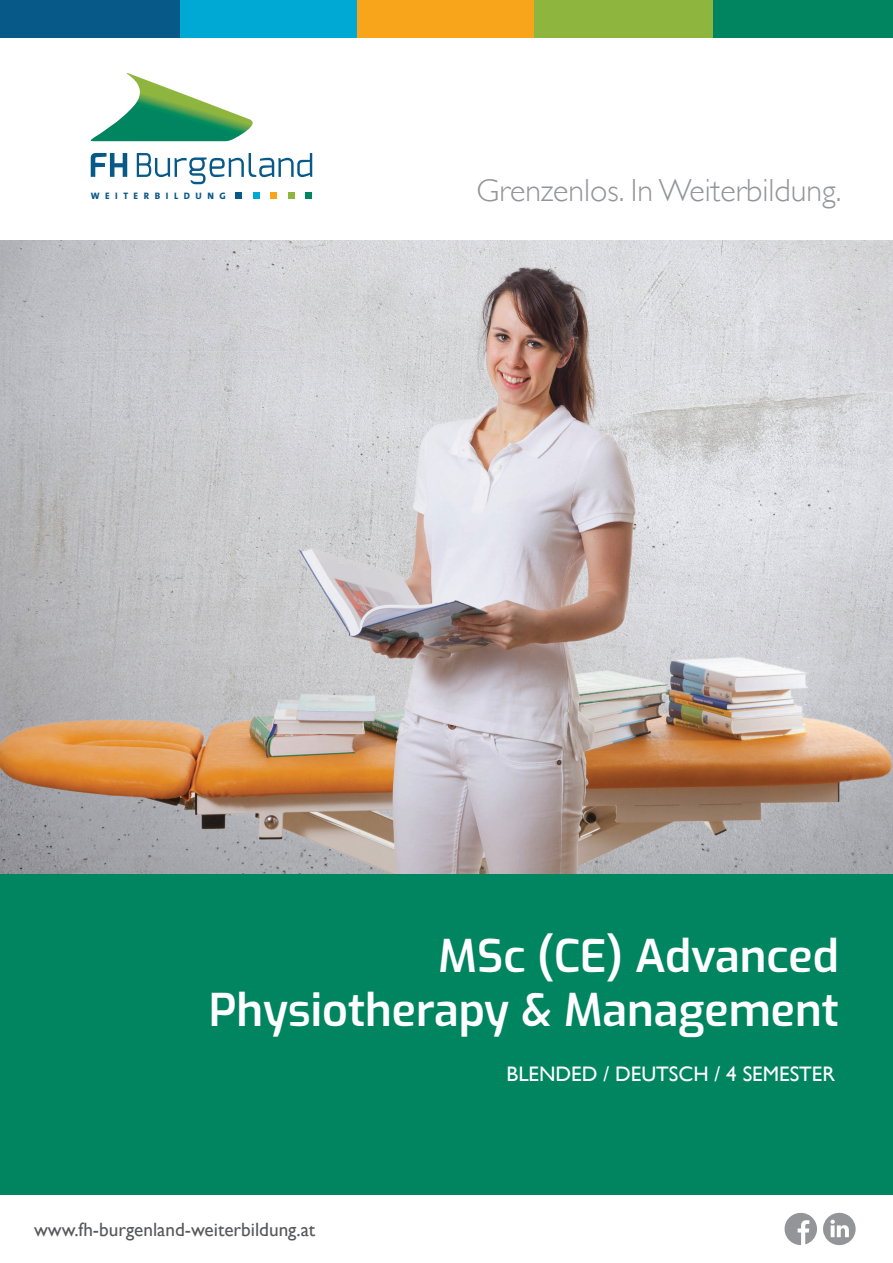
<style>
.page{position:relative;width:893px;height:1263px;background:#fff}
.page>*{position:absolute;margin:0;border:0;box-sizing:border-box;transform-origin:0 0}
.Lehrgangstitel{font:100 45px/54px "Exo";color:#fff;text-align:right}
.Grenzenlos__In_Weite{font:300 31.95px "Gill Sans";color:#939598}
.Organisationsform{font:21px "Gill Sans";color:#fff}
.URL{font:19.2px "Gill Sans";color:#57585a}
.t1{font:800 9.45px "The Sans B8";letter-spacing:.59em;color:#075a88}
</style>
<div class="page">
<div style="left:713px;top:0;width:180px;height:37px;background:#008561"></div>
<div style="left:357px;top:0;width:178px;height:37px;background:#f9a51b"></div>
<div style="left:535px;top:0;width:178px;height:37px;background:#8eb63e"></div>
<div style="left:179px;top:0;width:178px;height:37px;background:#00a9d4"></div>
<div style="left:0;top:0;width:179px;height:37px;background:#075a88"></div>
<div style="left:0;top:874px;width:893px;height:321px;background:#008561"></div>
<svg style="left:91px;top:153px;width:36px;height:24px"></svg>
<svg style="left:137px;top:153px;width:175px;height:31px"></svg>
<svg style="left:91px;top:73px;width:162px;height:69px"></svg>
<svg style="left:271px;top:192px;width:6px;height:6px"></svg>
<div style="left:288px;top:192px;width:7px;height:6px;background:#8eb63e"></div>
<svg style="left:236px;top:192px;width:6px;height:6px"></svg>
<div style="left:253px;top:192px;width:7px;height:6px;background:#00a9d4"></div>
<svg style="left:306px;top:192px;width:6px;height:6px"></svg>
<svg style="left:823px;top:1212px;width:33px;height:33px"></svg>
<svg style="left:784px;top:1212px;width:33px;height:33px"></svg>
<img style="left:0;top:240px;width:893px;height:634px">
<p class="t1" style="left:91px;top:191px;width:137px">WEITERBILDUNG</p>
<p class="Grenzenlos__In_Weite" style="left:476px;top:165px;width:367px">Grenzenlos. In Weiterbildung.</p>
<p class="Lehrgangstitel" style="left:209px;top:927px;width:632px">MSc (CE) Advanced<br>Physiotherapy &amp; Management</p>
<p class="Organisationsform" style="left:506px;top:1062px;width:330px">BLENDED / DEUTSCH / 4 SEMESTER</p>
<p class="URL" style="left:34px;top:1218px;width:283px">www.fh-burgenland-weiterbildung.at</p>
</div>
